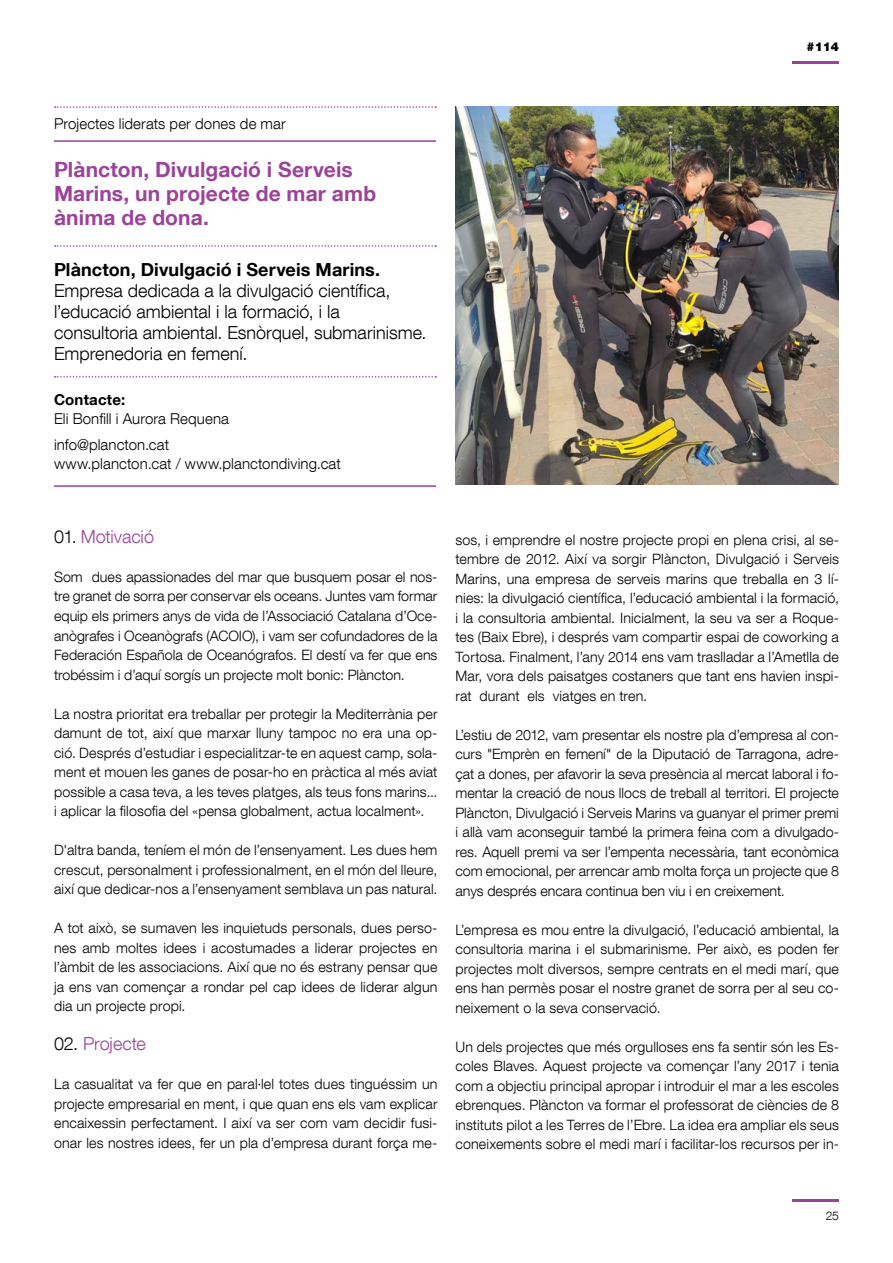
<style>
.page{position:relative;width:893px;height:1263px;background:#fff}
.page>*{position:absolute;margin:0;border:0;box-sizing:border-box;transform-origin:0 0}
.t1{font:700 21px "Helvetica Neue LT Com";letter-spacing:.005em;color:#9b4399}
.t2{font:300 18px/21px "Helvetica Neue LT Com";color:#000}
.t3{font:700 18px "Helvetica Neue LT Com";letter-spacing:.01em;color:#000}
.t4{font:300 18px "Helvetica Neue LT Com";letter-spacing:-.005em;color:#9b4399}
.t5{font:300 15px "Helvetica Neue LT Com";letter-spacing:.005em;color:#000}
.t6{font:700 15px "Helvetica Neue LT Com";letter-spacing:.01em;color:#000}
.t7{font:300 14.25px/19.5px "Helvetica Neue LT Com";letter-spacing:.01em;color:#000;text-align:justify}
.t8{font:900 12.15px "Helvetica Neue LT Com";color:#000}
.t9{font:300 12px "Helvetica Neue LT Com";color:#000}
.s1{color:#000}
</style>
<div class="page">
<hr style="left:54px;top:140px;width:382px;height:2px;background:#9b4399">
<hr style="left:54px;top:485px;width:382px;height:2px;background:#9b4399">
<svg style="left:55px;top:245px;width:381px;height:2px"></svg>
<svg style="left:55px;top:376px;width:381px;height:2px"></svg>
<svg style="left:55px;top:106px;width:381px;height:2px"></svg>
<img style="left:455px;top:106px;width:384px;height:378px">
<hr style="left:792px;top:1199px;width:47px;height:3px;background:#9b4399">
<hr style="left:792px;top:61px;width:47px;height:3px;background:#9b4399">
<p class="t8" style="left:807px;top:40px;width:34px">#114</p>
<p class="t5" style="left:54px;top:115px;width:233px">Projectes liderats per dones de mar</p>
<p class="t1" style="left:54px;top:156px;width:300px">Plàncton, Divulgació i Serveis</p>
<p class="t1" style="left:54px;top:180px;width:324px">Marins, un projecte de mar amb</p>
<p class="t1" style="left:54px;top:204px;width:156px">ànima de dona.</p>
<p class="t3" style="left:54px;top:258px;width:328px">Plàncton, Divulgació i Serveis Marins.</p>
<p class="t2" style="left:54px;top:280px;width:374px">Empresa dedicada a la divulgació científica, l’educació ambiental i la formació, i la consultoria ambiental. Esnòrquel, submarinisme.<br>Emprenedoria en femení.</p>
<p class="t6" style="left:54px;top:390px;width:73px">Contacte:</p>
<p class="t5" style="left:54px;top:410px;width:177px">Eli Bonfill i Aurora Requena</p>
<p class="t5" style="left:54px;top:435px;width:117px">info@plancton.cat</p>
<p class="t5" style="left:54px;top:455px;width:288px">www.plancton.cat / www.planctondiving.cat</p>
<p class="t4" style="left:54px;top:526px;width:101px"><span class="s1">01.</span> Motivació</p>
<p class="t7" style="left:54px;top:567px;width:385px">Som dues apassionades del mar que busquem posar el nos&shy;tre granet de sorra per conservar els oceans. Juntes vam formar equip els primers anys de vida de l’Associació Catalana d’Oce&shy;anògrafes i Oceanògrafs (ACOIO), i vam ser cofundadores de la Federación Española de Oceanógrafos. El destí va fer que ens trobéssim i d’aquí sorgís un projecte molt bonic: Plàncton.</p>
<p class="t7" style="left:54px;top:703px;width:385px">La nostra prioritat era treballar per protegir la Mediterrània per damunt de tot, així que marxar lluny tampoc no era una op&shy;ció. Després d’estudiar i especialitzar-te en aquest camp, sola&shy;ment et mouen les ganes de posar-ho en pràctica al més aviat possible a casa teva, a les teves platges, als teus fons marins... i aplicar la filosofia del «pensa globalment, actua localment».</p>
<p class="t7" style="left:54px;top:840px;width:385px">D'altra banda, teníem el món de l’ensenyament. Les dues hem crescut, personalment i professionalment, en el món del lleure, així que dedicar-nos a l’ensenyament semblava un pas natural.</p>
<p class="t7" style="left:54px;top:918px;width:385px">A tot això, se sumaven les inquietuds personals, dues perso&shy;nes amb moltes idees i acostumades a liderar projectes en l’àmbit de les associacions. Així que no és estrany pensar que ja ens van començar a rondar pel cap idees de liderar algun dia un projecte propi.</p>
<p class="t4" style="left:54px;top:1033px;width:93px"><span class="s1">02.</span> Projecte</p>
<p class="t7" style="left:54px;top:1074px;width:385px">La casualitat va fer que en paral·lel totes dues tinguéssim un projecte empresarial en ment, i que quan ens els vam explicar encaixessin perfectament. I així va ser com vam decidir fusi&shy;onar les nostres idees, fer un pla d’empresa durant força me-</p>
<p class="t7" style="left:455px;top:530px;width:385px">sos, i emprendre el nostre projecte propi en plena crisi, al se&shy;tembre de 2012. Així va sorgir Plàncton, Divulgació i Serveis Marins, una empresa de serveis marins que treballa en 3 lí&shy;nies: la divulgació científica, l’educació ambiental i la formació, i la consultoria ambiental. Inicialment, la seu va ser a Roque&shy;tes (Baix Ebre), i després vam compartir espai de coworking a Tortosa. Finalment, l’any 2014 ens vam traslladar a l’Ametlla de Mar, vora dels paisatges costaners que tant ens havien inspi&shy;rat durant els viatges en tren.</p>
<p class="t7" style="left:455px;top:725px;width:385px">L’estiu de 2012, vam presentar els nostre pla d’empresa al con&shy;curs "Emprèn en femení" de la Diputació de Tarragona, adre&shy;çat a dones, per afavorir la seva presència al mercat laboral i fo&shy;mentar la creació de nous llocs de treball al territori. El projecte Plàncton, Divulgació i Serveis Marins va guanyar el primer premi i allà vam aconseguir també la primera feina com a divulgado&shy;res. Aquell premi va ser l’empenta necessària, tant econòmica com emocional, per arrencar amb molta força un projecte que 8 anys després encara continua ben viu i en creixement.</p>
<p class="t7" style="left:455px;top:920px;width:385px">L’empresa es mou entre la divulgació, l’educació ambiental, la consultoria marina i el submarinisme. Per això, es poden fer projectes molt diversos, sempre centrats en el medi marí, que ens han permès posar el nostre granet de sorra per al seu co&shy;neixement o la seva conservació.</p>
<p class="t7" style="left:455px;top:1037px;width:385px">Un dels projectes que més orgulloses ens fa sentir són les Es&shy;coles Blaves. Aquest projecte va començar l’any 2017 i tenia com a objectiu principal apropar i introduir el mar a les escoles ebrenques. Plàncton va formar el professorat de ciències de 8 instituts pilot a les Terres de l’Ebre. La idea era ampliar els seus coneixements sobre el medi marí i facilitar-los recursos per in-</p>
<p class="t9" style="left:826px;top:1208px;width:15px">25</p>
</div>
